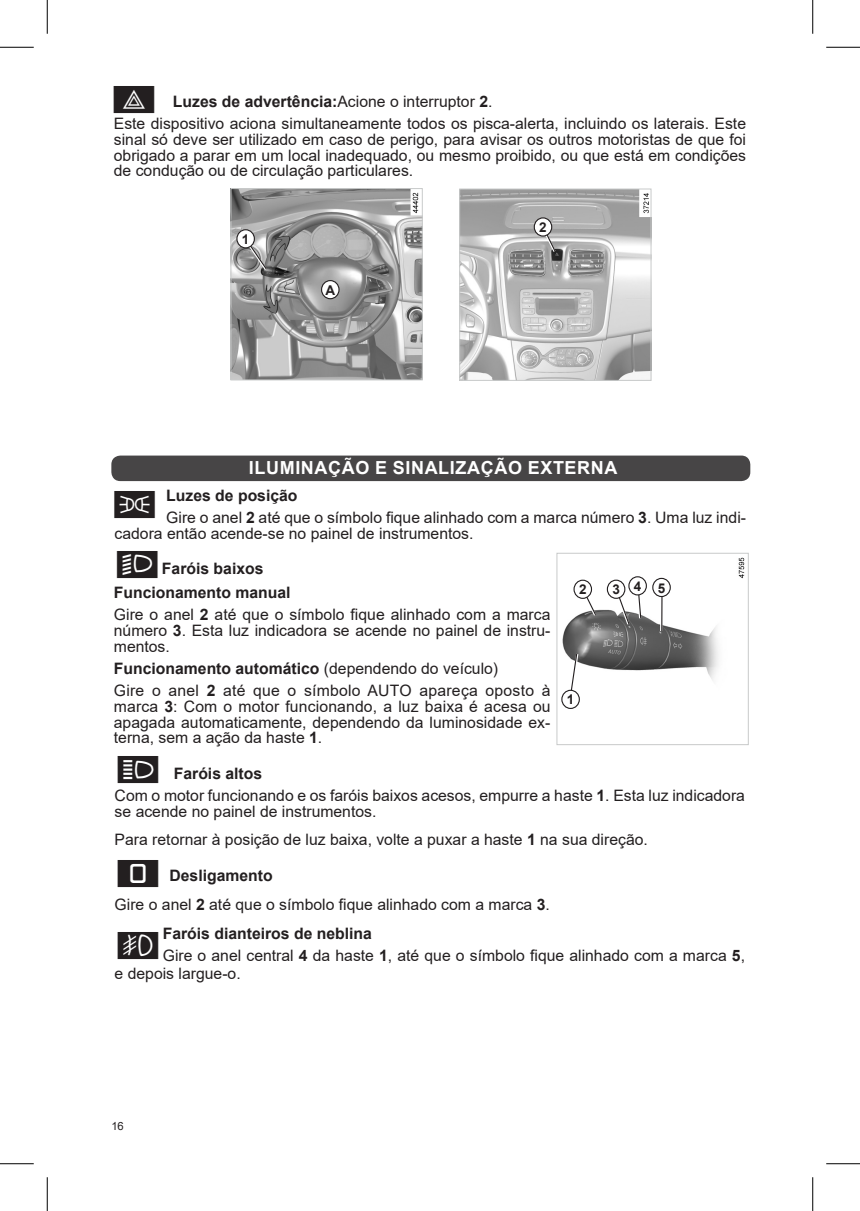
<style>
.page{position:relative;width:860px;height:1211px;background:#fff}
.page>*{position:absolute;margin:0;border:0;box-sizing:border-box;transform-origin:0 0}
._04_Left_picto{font:40.5px "Nu N";color:#231f20}
._02a_Paragraph{font:40.5px "Nu N";color:#231f20}
.NEW_Paragraph_Style{font:700 18px "Arial";letter-spacing:.035em;color:#fff}
._02a_Paragraph-2{font:15.75px/15.8px "Arial";color:#231f20;text-align:justify}
._01a_Title_1_picto_w{font:700 15.75px "Arial";color:#231f20}
._01b_Title_2{font:700 15.75px "Arial";color:#231f20}
._02a_Paragraph-3{font:700 15.75px "Arial";color:#231f20}
._02b_Paragraph_witho{font:700 15.75px "Arial";color:#231f20}
._99_Image-marker{font:700 13.5px "Arial";color:#231f20}
.t1{font:11.25px "Arial";color:#231f20}
.s1{font-weight:400}
.s2{font-weight:700}
</style>
<div class="page">
<img style="left:562px;top:557px;width:183px;height:152px">
<div style="left:557px;top:553px;width:191px;height:192px;border:1px solid #c8caca"></div>
<svg style="left:568px;top:651px;width:12px;height:45px"></svg>
<div style="left:562px;top:690px;width:17px;height:18px;background:#fff;border-radius:50%"></div>
<div style="left:561px;top:690px;width:19px;height:19px;border:1px solid #231f20;border-radius:50%"></div>
<svg style="left:580px;top:587px;width:18px;height:31px"></svg>
<div style="left:574px;top:580px;width:17px;height:18px;background:#fff;border-radius:50%"></div>
<div style="left:573px;top:579px;width:19px;height:20px;border:1px solid #231f20;border-radius:50%"></div>
<svg style="left:607px;top:580px;width:18px;height:18px"></svg>
<div style="left:607px;top:579px;width:18px;height:20px;border:1px solid #231f20;border-radius:50%"></div>
<hr style="left:660px;top:588px;width:2px;height:43px;background:#fff">
<hr style="left:661px;top:588px;width:1px;height:43px;background:#231f20">
<div style="left:653px;top:578px;width:17px;height:18px;background:#fff;border-radius:50%"></div>
<div style="left:652px;top:578px;width:19px;height:19px;border:1px solid #231f20;border-radius:50%"></div>
<svg style="left:613px;top:584px;width:30px;height:43px"></svg>
<div style="left:629px;top:577px;width:17px;height:18px;background:#fff;border-radius:50%"></div>
<div style="left:628px;top:576px;width:19px;height:19px;border:1px solid #231f20;border-radius:50%"></div>
<div style="left:111px;top:455px;width:639px;height:26px;background:#474546;border-radius:9px"></div>
<img style="left:233px;top:190px;width:188px;height:188px">
<div style="left:231px;top:188px;width:192px;height:192px;border:1px solid #c8caca"></div>
<svg style="left:242px;top:236px;width:27px;height:36px"></svg>
<div style="left:237px;top:230px;width:17px;height:18px;background:#fff;border-radius:50%"></div>
<div style="left:236px;top:229px;width:19px;height:19px;border:1px solid #231f20;border-radius:50%"></div>
<div style="left:322px;top:281px;width:17px;height:18px;background:#fff;border-radius:50%"></div>
<div style="left:321px;top:280px;width:19px;height:19px;border:1px solid #231f20;border-radius:50%"></div>
<img style="left:461px;top:191px;width:188px;height:188px">
<div style="left:459px;top:189px;width:192px;height:192px;border:1px solid #c8caca"></div>
<svg style="left:540px;top:225px;width:17px;height:29px"></svg>
<div style="left:534px;top:218px;width:18px;height:18px;background:#fff;border-radius:50%"></div>
<div style="left:534px;top:217px;width:18px;height:20px;border:1px solid #231f20;border-radius:50%"></div>
<hr style="left:0;top:47px;width:34px;height:1px;background:#000">
<hr style="left:826px;top:47px;width:34px;height:1px;background:#000">
<hr style="left:0;top:1163px;width:34px;height:1px;background:#000">
<hr style="left:826px;top:1163px;width:34px;height:1px;background:#000">
<hr style="left:47px;top:0;width:1px;height:34px;background:#000">
<hr style="left:47px;top:1177px;width:1px;height:34px;background:#000">
<hr style="left:812px;top:0;width:1px;height:34px;background:#000">
<hr style="left:812px;top:1177px;width:1px;height:34px;background:#000">
<p class="_04_Left_picto" style="left:114px;top:76px;width:42px">é</p>
<p class="_01a_Title_1_picto_w" style="left:173px;top:90px;width:321px">Luzes de advertência:<span class="s1">Acione o interruptor</span> 2<span class="s1">.</span></p>
<p class="_02a_Paragraph-2" style="left:114px;top:116px;width:634px">Este dispositivo aciona simultaneamente todos os pisca-alerta, incluindo os laterais. Este sinal só deve ser utilizado em caso de perigo, para avisar os outros motoristas de que foi obrigado a parar em um local inadequado, ou mesmo proibido, ou que está em condições de condução ou de circulação particulares.</p>
<p class="_99_Image-marker" style="left:242px;top:230px;width:9px">1</p>
<p class="_99_Image-marker" style="left:325px;top:280px;width:11px">A</p>
<p class="_99_Image-marker" style="left:539px;top:218px;width:9px">2</p>
<p class="NEW_Paragraph_Style" style="left:249px;top:455px;width:370px">ILUMINAÇÃO E SINALIZAÇÃO EXTERNA</p>
<p class="_04_Left_picto" style="left:115px;top:481px;width:42px">š</p>
<p class="_01a_Title_1_picto_w" style="left:166px;top:484px;width:133px">Luzes de posição</p>
<p class="_02a_Paragraph-2" style="left:115px;top:509px;width:633px;text-indent:52px">Gire o anel <span class="s2">2</span> até que o símbolo fique alinhado com a marca número <span class="s2">3</span>. Uma luz indi&shy;cadora então acende-se no painel de instrumentos.</p>
<p class="_04_Left_picto" style="left:117px;top:542px;width:42px">k</p>
<p class="_01a_Title_1_picto_w" style="left:162px;top:557px;width:103px">Faróis baixos</p>
<p class="_02b_Paragraph_witho" style="left:114px;top:581px;width:178px">Funcionamento manual</p>
<p class="_02a_Paragraph-2" style="left:114px;top:607px;width:438px">Gire o anel <span class="s2">2</span> até que o símbolo fique alinhado com a marca número <span class="s2">3</span>. Esta luz indicadora se acende no painel de instru&shy;mentos.</p>
<p class="_01b_Title_2" style="left:114px;top:657px;width:386px">Funcionamento automático <span class="s1">(dependendo do veículo)</span></p>
<p class="_02a_Paragraph-2" style="left:114px;top:682px;width:438px">Gire o anel <span class="s2">2</span> até que o símbolo AUTO apareça oposto à marca <span class="s2">3</span>: Com o motor funcionando, a luz baixa é acesa ou apagada automaticamente, dependendo da luminosidade ex&shy;terna, sem a ação da haste <span class="s2">1</span>.</p>
<p class="_02a_Paragraph" style="left:118px;top:746px;width:42px">á</p>
<p class="_02a_Paragraph-3" style="left:174px;top:762px;width:90px">Faróis altos</p>
<p class="_02a_Paragraph-2" style="left:115px;top:787px;width:632px">Com o motor funcionando e os faróis baixos acesos, empurre a haste <span class="s2">1</span>. Esta luz indicadora se acende no painel de instrumentos.</p>
<p class="_02a_Paragraph-2" style="left:115px;top:832px;width:535px">Para retornar à posição de luz baixa, volte a puxar a haste <span class="s2">1</span> na sua direção.</p>
<p class="_02a_Paragraph" style="left:118px;top:850px;width:42px">e</p>
<p class="_02a_Paragraph-3" style="left:169px;top:864px;width:105px">Desligamento</p>
<p class="_02a_Paragraph-2" style="left:115px;top:896px;width:437px">Gire o anel <span class="s2">2</span> até que o símbolo fique alinhado com a marca <span class="s2">3</span>.</p>
<p class="_04_Left_picto" style="left:118px;top:922px;width:42px">g</p>
<p class="_01a_Title_1_picto_w" style="left:163px;top:922px;width:211px">Faróis dianteiros de neblina</p>
<p class="_99_Image-marker" style="left:579px;top:580px;width:9px">2</p>
<p class="_99_Image-marker" style="left:612px;top:580px;width:9px">3</p>
<p class="_99_Image-marker" style="left:634px;top:577px;width:9px">4</p>
<p class="_99_Image-marker" style="left:658px;top:578px;width:9px">5</p>
<p class="_99_Image-marker" style="left:567px;top:690px;width:9px">1</p>
<p class="_02a_Paragraph-2" style="left:115px;top:946px;width:632px;line-height:18px;text-indent:48px">Gire o anel central <span class="s2">4</span> da haste <span class="s2">1</span>, até que o símbolo fique alinhado com a marca <span class="s2">5</span>, e depois largue-o.</p>
<p class="t1" style="left:111px;top:1118px;width:14px">16</p>
</div>
